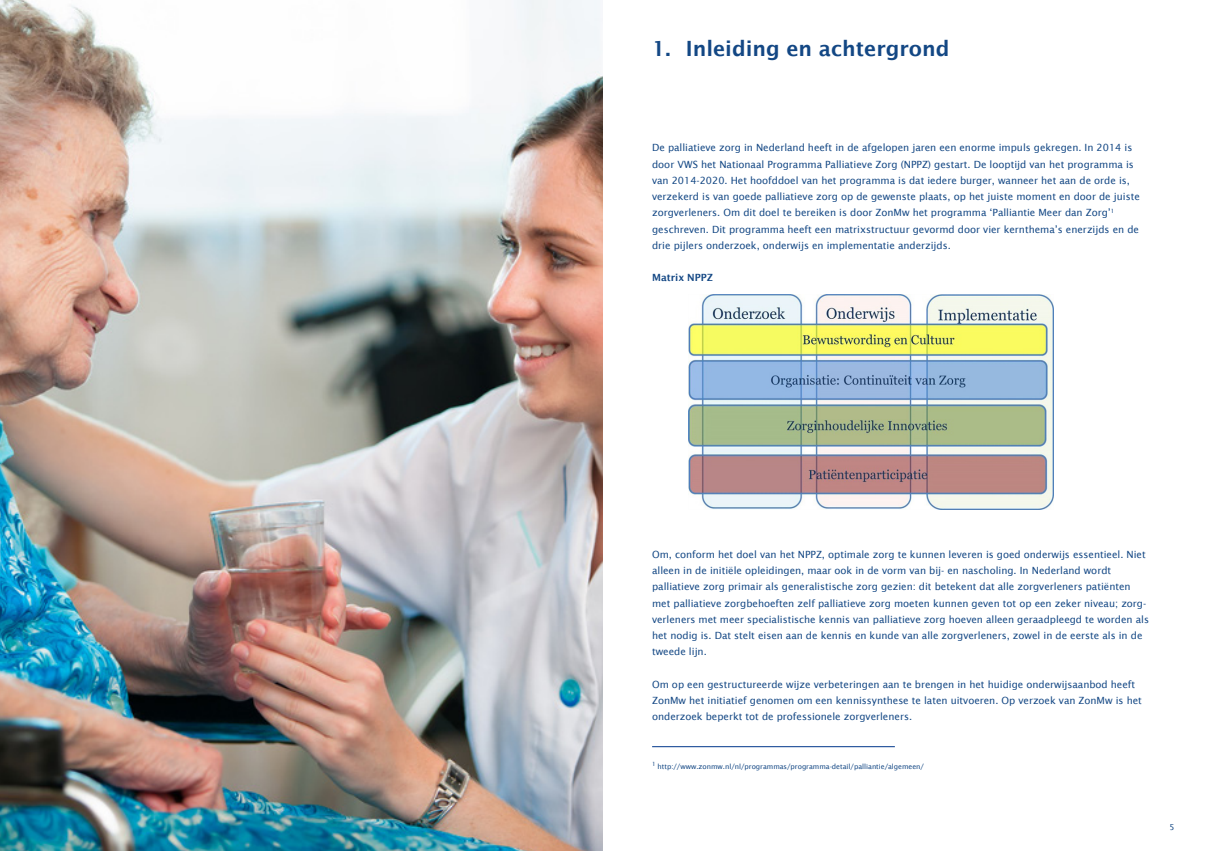
<style>
.page{position:relative;width:1205px;height:851px;background:#fff}
.page>*{position:absolute;margin:0;border:0;box-sizing:border-box;transform-origin:0 0}
.kop{font:600 22.5px "Lucida Sans EF";color:#134784}
.plat{font:10.62px/16.2px "Lucida Sans EF";color:#134784}
.plat-2{font:600 10.62px "Lucida Sans EF";color:#134784}
.t1{font:8.75px "Lucida Sans EF";color:#134784}
.plat-3{font:7.5px "Lucida Sans EF";color:#134784}
.plat-4{font:6.25px "Lucida Sans EF";color:#134784}
</style>
<div class="page">
<img style="left:689px;top:295px;width:364px;height:214px">
<hr style="left:652px;top:746px;width:243px;height:1px;background:#00378b">
<img style="left:0;top:0;width:602px;height:850px">
<p class="kop" style="left:652px;top:35px;width:299px">1. Inleiding en achtergrond</p>
<p class="plat" style="left:652px;top:139px;width:489px">De palliatieve zorg in Nederland heeft in de afgelopen jaren een enorme impuls gekregen. In 2014 is door VWS het Nationaal Programma Palliatieve Zorg (NPPZ) gestart. De looptijd van het programma is van 2014-2020. Het hoofddoel van het programma is dat iedere burger, wanneer het aan de orde is, verzekerd is van goede palliatieve zorg op de gewenste plaats, op het juiste moment en door de juiste zorgverleners. Om dit doel te bereiken is door ZonMw het programma ‘Palliantie Meer dan Zorg’<sup>1</sup></p>
<p class="plat" style="left:652px;top:221px;width:488px">geschreven. Dit programma heeft een matrixstructuur gevormd door vier kernthema’s enerzijds en de drie pijlers onderzoek, onderwijs en implementatie anderzijds.</p>
<p class="plat-2" style="left:652px;top:272px;width:63px">Matrix NPPZ</p>
<p class="plat" style="left:652px;top:546px;width:495px">Om, conform het doel van het NPPZ, optimale zorg te kunnen leveren is goed onderwijs essentieel. Niet alleen in de initiële opleidingen, maar ook in de vorm van bij- en nascholing. In Nederland wordt</p>
<p class="plat" style="left:652px;top:578px;width:498px">palliatieve zorg primair als generalistische zorg gezien: dit betekent dat alle zorgverleners patiënten met palliatieve zorgbehoeften zelf palliatieve zorg moeten kunnen geven tot op een zeker niveau; zorg&shy;verleners met meer specialistische kennis van palliatieve zorg hoeven alleen geraadpleegd te worden als het nodig is. Dat stelt eisen aan de kennis en kunde van alle zorgverleners, zowel in de eerste als in de tweede lijn.</p>
<p class="plat" style="left:652px;top:676px;width:491px">Om op een gestructureerde wijze verbeteringen aan te brengen in het huidige onderwijsaanbod heeft<br>ZonMw het initiatief genomen om een kennissynthese te laten uitvoeren. Op verzoek van ZonMw is het onderzoek beperkt tot de professionele zorgverleners.</p>
<p class="plat-4" style="left:652px;top:760px;width:5px">1</p>
<p class="plat-3" style="left:657px;top:762px;width:268px">http://www.zonmw.nl/nl/programmas/programma-detail/palliantie/algemeen/</p>
<p class="t1" style="left:1169px;top:822px;width:7px">5</p>
</div>
